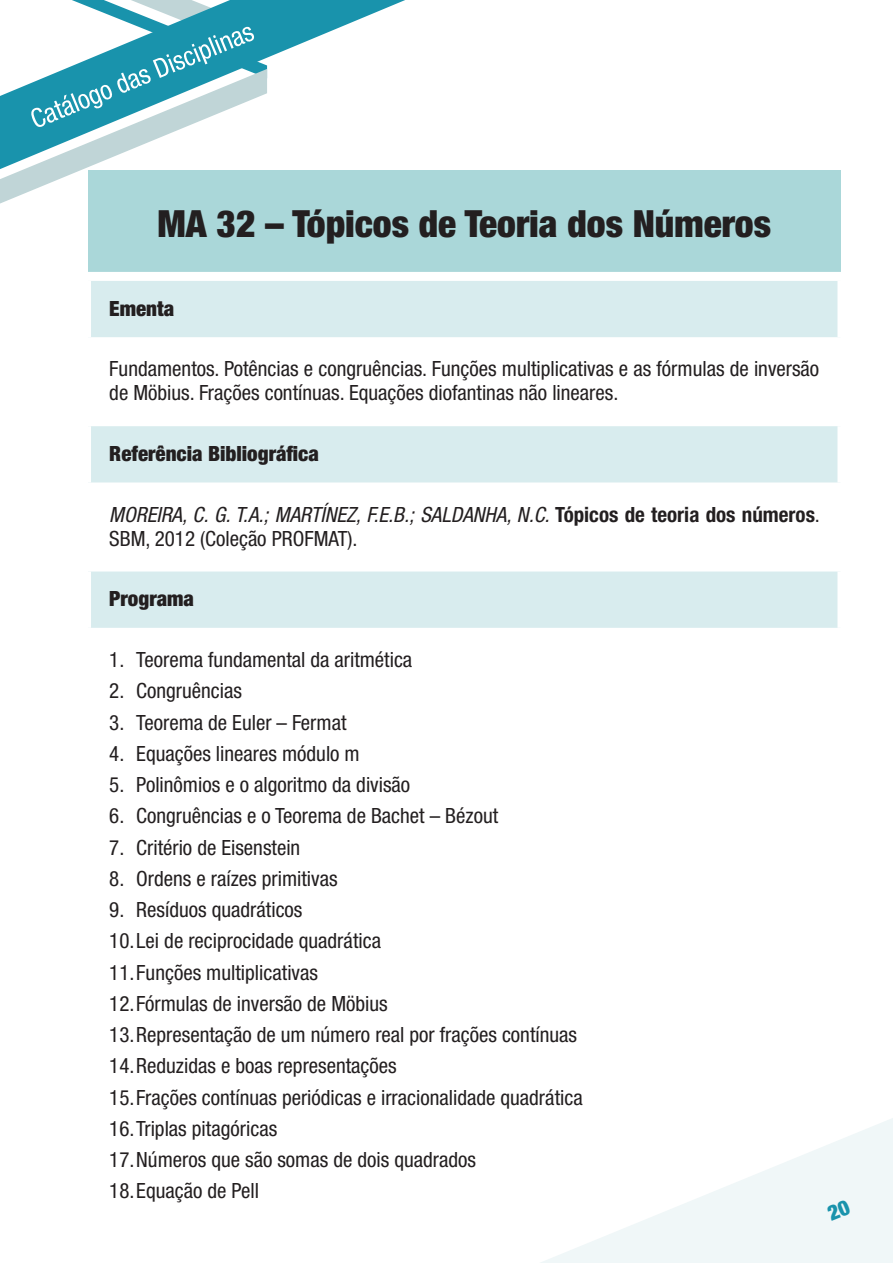
<style>
.page{position:relative;width:893px;height:1263px;background:#fff}
.page>*{position:absolute;margin:0;border:0;box-sizing:border-box;transform-origin:0 0}
.t1{font:900 condensed 37.5px "Helvetica Neue LT Pro";color:#231f20}
.t2{font:condensed 21px/31.2px "Helvetica Neue LT Pro";color:#231f20}
.t3{font:italic condensed 21px/24px "Helvetica Neue LT Pro";color:#231f20}
.t4{font:900 condensed 21px "Helvetica Neue LT Pro";color:#231f20}
.s1{font-family:"Helvetica Neue LT Std";font-weight:700;font-style:normal}
.s2{font-style:normal}
</style>
<div class="page">
<div style="left:88px;top:170px;width:752px;height:106px;background:#aad7d9"></div>
<svg style="left:91px;top:281px;width:746px;height:347px;fill:#d8ecee"></svg>
<div style="left:85px;top:272px;width:758px;height:9px;background:#fff"></div>
<div style="left:85px;top:337px;width:758px;height:6px;background:#fff"></div>
<div style="left:85px;top:417px;width:758px;height:9px;background:#fff"></div>
<div style="left:85px;top:482px;width:758px;height:6px;background:#fff"></div>
<div style="left:85px;top:562px;width:758px;height:9px;background:#fff"></div>
<svg style="left:541px;top:1118px;width:352px;height:145px"></svg>
<svg style="left:267px;top:0;width:138px;height:79px"></svg>
<svg style="left:0;top:0;width:267px;height:204px"></svg>
<svg style="left:826px;top:1199px;width:25px;height:21px"></svg>
<h1 class="t1" style="left:157px;top:200px;width:615px">MA 32 – Tópicos de Teoria dos Números</h1>
<p class="t4" style="left:109px;top:295px;width:66px">Ementa</p>
<p class="t2" style="left:109px;top:357px;width:711px;line-height:24px">Fundamentos. Potências e congruências. Funções multiplicativas e as fórmulas de inversão de Möbius. Frações contínuas. Equações diofantinas não lineares.</p>
<p class="t4" style="left:109px;top:441px;width:211px">Referência Bibliográfica</p>
<p class="t3" style="left:109px;top:503px;width:712px">MOREIRA, C. G. T.A.; MARTÍNEZ, F.E.B.; SALDANHA, N.C. <span class="s1">Tópicos de teoria dos números</span><span class="s2">.<br>SBM, 2012 (Coleção PROFMAT).</span></p>
<p class="t4" style="left:109px;top:586px;width:86px">Programa</p>
<p class="t2" style="left:109px;top:644px;width:304px">1. Teorema fundamental da aritmética</p>
<p class="t2" style="left:109px;top:675px;width:134px">2. Congruências</p>
<p class="t2" style="left:109px;top:706px;width:239px">3. Teorema de Euler – Fermat</p>
<p class="t2" style="left:109px;top:738px;width:252px">4. Equações lineares módulo m</p>
<p class="t2" style="left:109px;top:769px;width:302px">5. Polinômios e o algoritmo da divisão</p>
<p class="t2" style="left:109px;top:800px;width:390px">6. Congruências e o Teorema de Bachet – Bézout</p>
<p class="t2" style="left:109px;top:831px;width:193px">7. Critério de Eisenstein</p>
<p class="t2" style="left:109px;top:863px;width:230px">8. Ordens e raízes primitivas</p>
<p class="t2" style="left:109px;top:894px;width:475px">9. Resíduos quadráticos<br>10.Lei de reciprocidade quadrática<br>11.Funções multiplicativas<br>12.Fórmulas de inversão de Möbius<br>13.Representação de um número real por frações contínuas 14.Reduzidas e boas representações<br>15.Frações contínuas periódicas e irracionalidade quadrática 16.Triplas pitagóricas<br>17.Números que são somas de dois quadrados<br>18.Equação de Pell</p>
</div>
